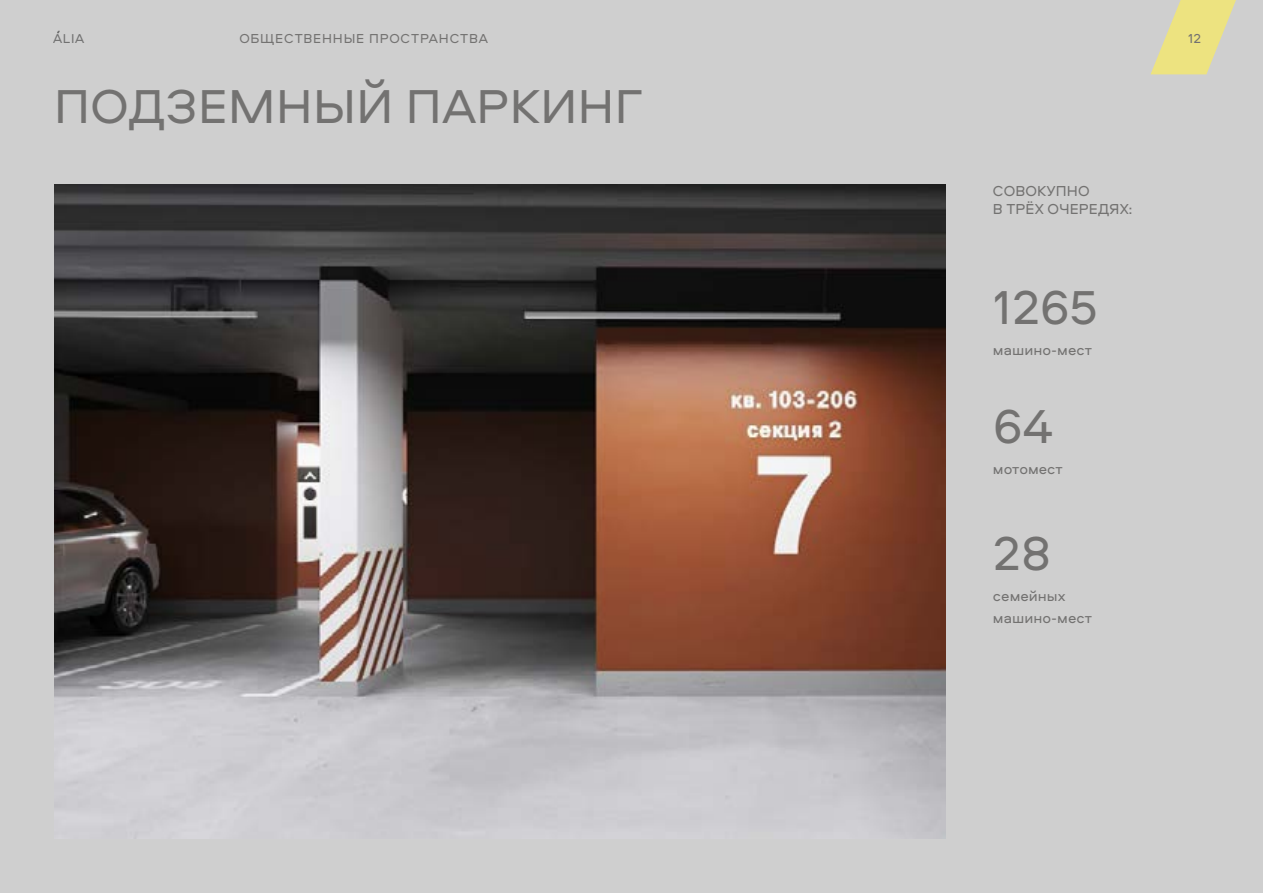
<style>
.page{position:relative;width:1263px;height:893px;background:#cfcfcf}
.page>*{position:absolute;margin:0;border:0;box-sizing:border-box;transform-origin:0 0}
.t1{font:49.5px "Aeroport";letter-spacing:.01em;color:#737271}
.t2{font:15px/18px "Aeroport";color:#737271}
.t3{font:13.5px "Aeroport";letter-spacing:.06em;color:#737271}
.t4{font:13.35px "Aeroport";color:#717171}
</style>
<div class="page">
<img style="left:54px;top:184px;width:891px;height:655px">
<svg style="left:1151px;top:0;width:85px;height:74px"></svg>
<p class="t4" style="left:53px;top:29px;width:33px">ALIA</p>
<p class="t3" style="left:239px;top:29px;width:250px">ОБЩЕСТВЕННЫЕ ПРОСТРАНСТВА</p>
<p class="t3" style="left:1188px;top:29px;width:14px">12</p>
<h1 class="t1" style="left:54px;top:73px;width:590px">ПОДЗЕМНЫЙ ПАРКИНГ</h1>
<p class="t2" style="left:993px;top:181px;width:141px">СОВОКУПНО<br>В ТРЁХ ОЧЕРЕДЯХ:</p>
<h1 class="t1" style="left:993px;top:273px;width:107px">1265</h1>
<p class="t2" style="left:993px;top:340px;width:101px">машино-мест</p>
<h1 class="t1" style="left:993px;top:392px;width:61px">64</h1>
<p class="t2" style="left:993px;top:459px;width:71px">мотомест</p>
<h1 class="t1" style="left:993px;top:520px;width:60px">28</h1>
<p class="t2" style="left:993px;top:585px;width:101px;line-height:21.6px">семейных машино-мест</p>
</div>
